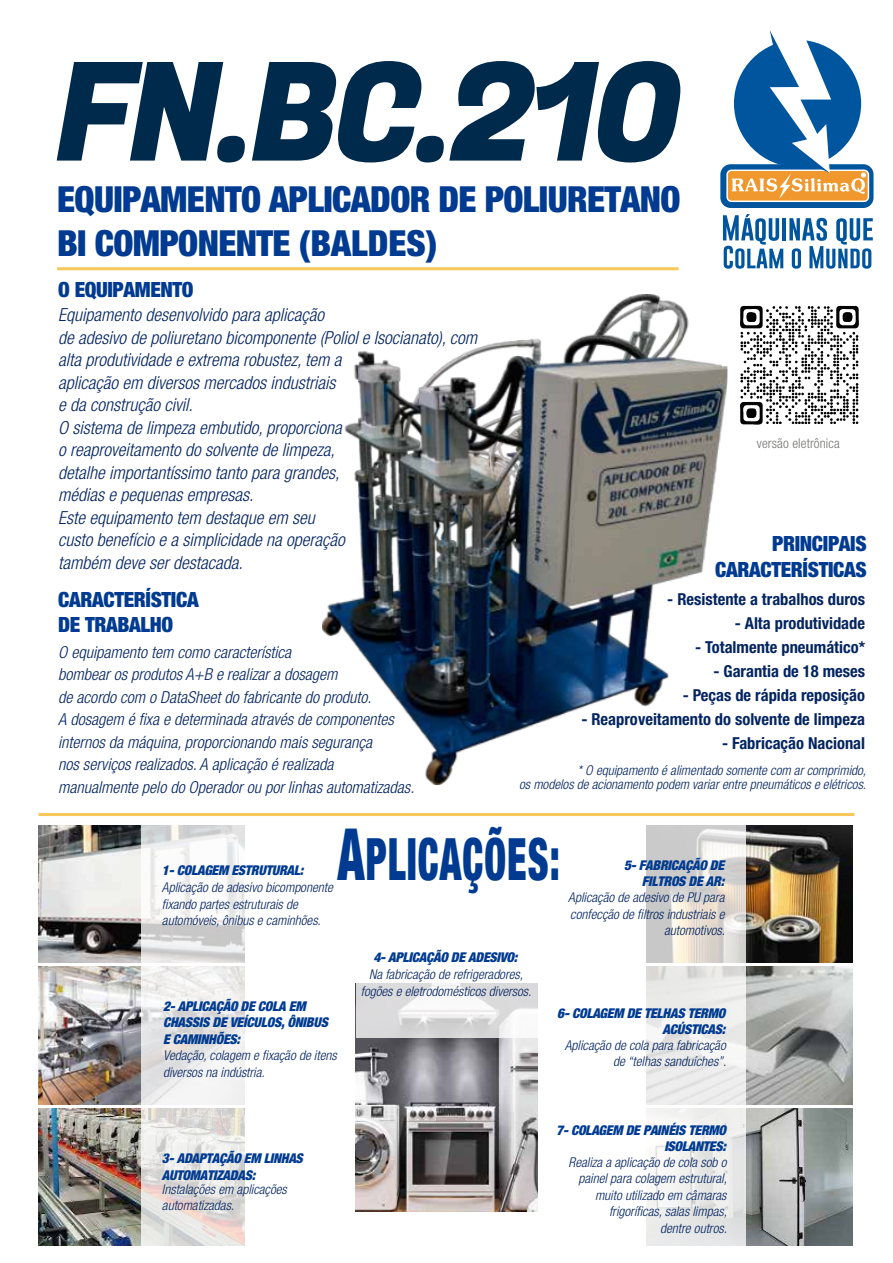
<style>
.page{position:relative;width:893px;height:1263px;background:#fff}
.page>*{position:absolute;margin:0;border:0;box-sizing:border-box;transform-origin:0 0}
.t1{font:136.95px "Fugaz One";letter-spacing:-.045em;color:#002a4b}
.t2{font:900 condensed 58.5px "Helvetica Neue LT Std";letter-spacing:.025em;color:#003b91;scale:.67 1}
.t3{font:900 condensed 36px/43.2px "Helvetica Neue LT Std";letter-spacing:-.015em;color:#003b91}
.t4{font:900 condensed 21px/25.2px "Helvetica Neue LT Std";letter-spacing:-.015em;color:#003b91}
.t5{font:italic 300 condensed 18px/22.5px "Helvetica Neue LT Std";color:#032461}
.t6{font:italic 300 condensed 16.5px/22.5px "Helvetica Neue LT Std";color:#032461}
.t7{font:700 condensed 16.5px "Helvetica Neue LT Std";color:#032461}
.t8{font:italic 300 condensed 13.5px/16.5px "Helvetica Neue LT Std";color:#032461;text-align:right}
.t9{font:italic 900 condensed 13.5px/16.2px "Helvetica Neue LT Std";letter-spacing:-.015em;color:#003b91;text-align:right}
.t10{font:300 condensed 13.5px "Helvetica Neue LT Std";letter-spacing:.01em;color:#767674}
.s1{font-size:72px}
</style>
<div class="page">
<svg style="left:720px;top:164px;width:153px;height:44px"></svg>
<div style="left:726px;top:170px;width:143px;height:32px;border:2px solid #fff;border-radius:4px"></div>
<svg style="left:732px;top:30px;width:134px;height:169px"></svg>
<hr style="left:782px;top:218px;width:4px;height:22px;background:#00559f">
<svg style="left:723px;top:214px;width:60px;height:55px"></svg>
<svg style="left:789px;top:218px;width:84px;height:51px"></svg>
<hr style="left:57px;top:267px;width:622px;height:3px;background:#f9c658">
<img style="left:322px;top:294px;width:399px;height:490px">
<hr style="left:39px;top:813px;width:815px;height:3px;background:#f9c658">
<img style="left:39px;top:825px;width:103px;height:138px">
<img style="left:39px;top:967px;width:103px;height:137px">
<img style="left:746px;top:825px;width:106px;height:138px">
<img style="left:746px;top:967px;width:106px;height:137px">
<img style="left:746px;top:1108px;width:106px;height:138px">
<img style="left:39px;top:1108px;width:103px;height:138px">
<svg style="left:142px;top:825px;width:604px;height:421px"></svg>
<img style="left:356px;top:1038px;width:181px;height:173px">
<svg style="left:356px;top:933px;width:181px;height:105px"></svg>
<svg style="left:721px;top:305px;width:138px;height:127px"></svg>
<h1 class="t1" style="left:54px;top:17px;width:630px">FN.BC.210</h1>
<h3 class="t3" style="left:57px;top:177px;width:625px">EQUIPAMENTO APLICADOR DE POLIURETANO<br>BI COMPONENTE (BALDES)</h3>
<h3 class="t4" style="left:58px;top:277px;width:137px">O EQUIPAMENTO</h3>
<p class="t5" style="left:58px;top:304px;width:420px">Equipamento desenvolvido para aplicação<br>de adesivo de poliuretano bicomponente (Poliol e Isocianato), com alta produtividade e extrema robustez, tem a<br>aplicação em diversos mercados industriais<br>e da construção civil.<br>O sistema de limpeza embutido, proporciona<br>o reaproveitamento do solvente de limpeza,<br>detalhe importantíssimo tanto para grandes,<br>médias e pequenas empresas.<br>Este equipamento tem destaque em seu<br>custo benefício e a simplicidade na operação<br>também deve ser destacada.</p>
<h3 class="t4" style="left:58px;top:586px;width:142px">CARACTERÍSTICA<br>DE TRABALHO</h3>
<p class="t6" style="left:58px;top:641px;width:358px">O equipamento tem como característica<br>bombear os produtos A+B e realizar a dosagem<br>de acordo com o DataSheet do fabricante do produto.<br>A dosagem é fixa e determinada através de componentes internos da máquina, proporcionando mais segurança<br>nos serviços realizados. A aplicação é realizada manualmente pelo do Operador ou por linhas automatizadas.</p>
<p class="t10" style="left:757px;top:436px;width:84px">versão eletrônica</p>
<h3 class="t4" style="left:715px;top:531px;width:153px;text-align:right">PRINCIPAIS<br>CARACTERÍSTICAS</h3>
<p class="t7" style="left:667px;top:589px;width:199px">- Resistente a trabalhos duros</p>
<p class="t7" style="left:735px;top:613px;width:132px">- Alta produtividade</p>
<p class="t7" style="left:695px;top:637px;width:172px">- Totalmente pneumático*</p>
<p class="t7" style="left:713px;top:661px;width:153px">- Garantia de 18 meses</p>
<p class="t7" style="left:683px;top:685px;width:184px">- Peças de rápida reposição</p>
<p class="t7" style="left:581px;top:709px;width:285px">- Reaproveitamento do solvente de limpeza</p>
<p class="t7" style="left:722px;top:733px;width:145px">- Fabricação Nacional</p>
<p class="t8" style="left:519px;top:764px;width:349px;line-height:13.5px">* O equipamento é alimentado somente com ar comprimido,<br>os modelos de acionamento podem variar entre pneumáticos e elétricos.</p>
<h2 class="t2" style="left:338px;top:823px;width:333px"><span class="s1">A</span>PLICAÇÕES:</h2>
<p class="t9" style="left:162px;top:862px;width:143px">1- COLAGEM ESTRUTURAL:</p>
<p class="t8" style="left:162px;top:879px;width:172px;text-align:left">Aplicação de adesivo bicomponente fixando partes estruturais de automóveis, ônibus e caminhões.</p>
<p class="t9" style="left:624px;top:857px;width:102px">5- FABRICAÇÃO DE<br>FILTROS DE AR:</p>
<p class="t8" style="left:568px;top:890px;width:158px">Aplicação de adesivo de PU para confecção de filtros industriais e automotivos.</p>
<p class="t9" style="left:163px;top:998px;width:166px;text-align:left">2- APLICAÇÃO DE COLA EM<br>CHASSIS DE VEÍCULOS, ÔNIBUS<br>E CAMINHÕES:</p>
<p class="t8" style="left:163px;top:1047px;width:175px;text-align:left">Vedação, colagem e fixação de itens diversos na indústria.</p>
<p class="t9" style="left:373px;top:949px;width:146px">4- APLICAÇÃO DE ADESIVO:</p>
<p class="t8" style="left:361px;top:967px;width:172px;text-align:center">Na fabricação de refrigeradores, fogões e eletrodomésticos diversos.</p>
<p class="t9" style="left:162px;top:1150px;width:142px;text-align:left">3- ADAPTAÇÃO EM LINHAS<br>AUTOMATIZADAS:</p>
<p class="t8" style="left:162px;top:1181px;width:126px;text-align:left">Instalações em aplicações automatizadas.</p>
<p class="t9" style="left:557px;top:1005px;width:170px">6- COLAGEM DE TELHAS TERMO<br>ACÚSTICAS:</p>
<p class="t8" style="left:565px;top:1037px;width:163px">Aplicação de cola para fabricação de “telhas sanduíches”.</p>
<p class="t9" style="left:556px;top:1122px;width:171px">7- COLAGEM DE PAINÉIS TERMO<br>ISOLANTES:</p>
<p class="t8" style="left:569px;top:1154px;width:160px">Realiza a aplicação de cola sob o painel para colagem estrutural, muito utilizado em câmaras frigoríficas, salas limpas,<br>dentre outros.</p>
</div>
